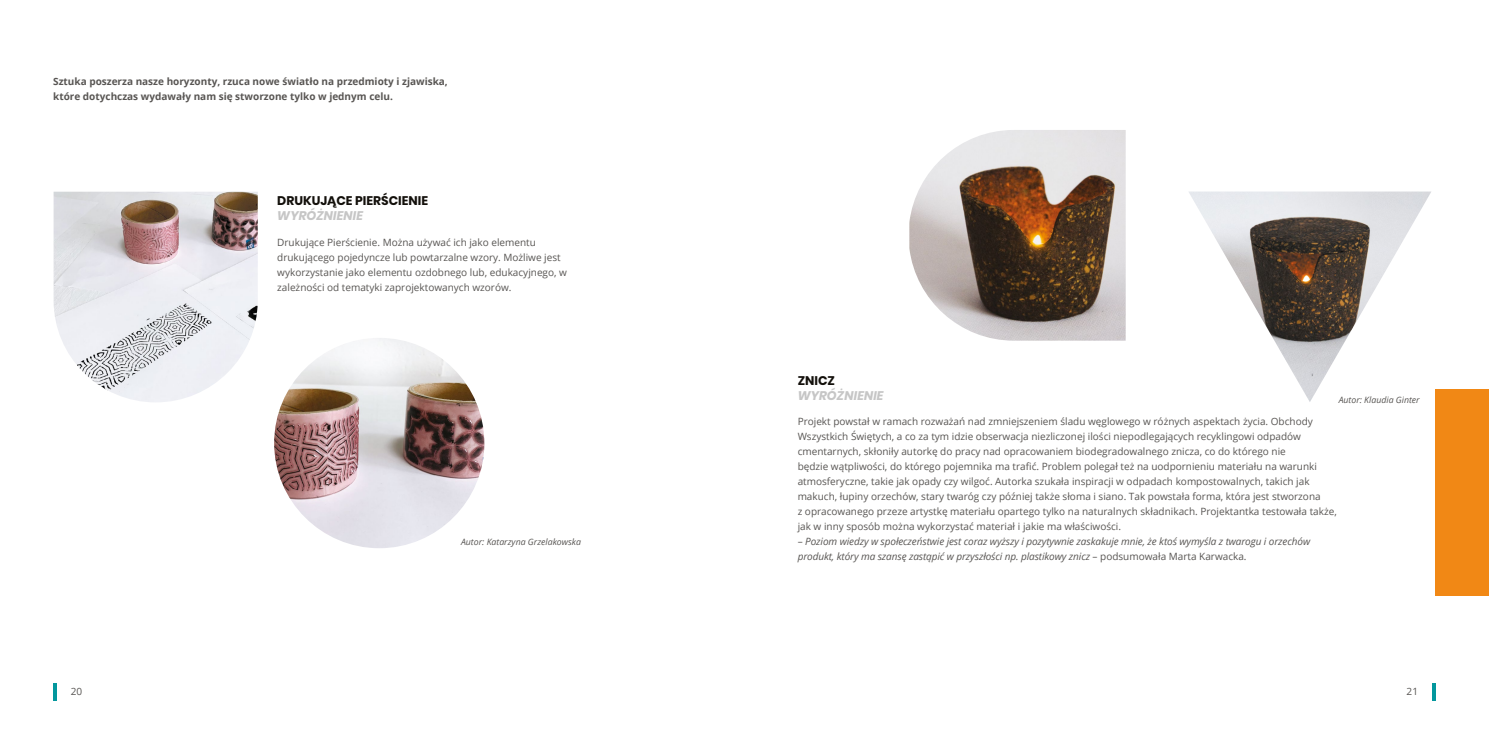
<style>
.page{position:relative;width:1489px;height:745px;background:#fff}
.page>*{position:absolute;margin:0;border:0;box-sizing:border-box;transform-origin:0 0}
.t1{font:700 12.5px "Poppins";color:#13100b}
.t2{font:italic 700 12.5px "Poppins";color:#c6c6c6}
.t3{font:10px/15px "Open Sans";color:#585553}
.t4{font:italic 10px/15px "Open Sans";letter-spacing:-.01em;color:#585553}
.t5{font:700 10px/15px "Open Sans";color:#585553}
.t6{font:italic 8.75px "Open Sans";color:#585553}
.s1{font-style:normal}
</style>
<div class="page">
<div style="left:1435px;top:389px;width:53px;height:206px;background:#f18815"></div>
<img style="left:54px;top:191px;width:204px;height:211px">
<img style="left:1189px;top:191px;width:242px;height:211px">
<img style="left:274px;top:337px;width:210px;height:211px;border-radius:105px">
<img style="left:909px;top:130px;width:216px;height:210px">
<svg style="left:1432px;top:683px;width:3px;height:17px"></svg>
<hr style="left:53px;top:682px;width:4px;height:18px;background:#03979d">
<p class="t5" style="left:53px;top:73px;width:396px">Sztuka poszerza nasze horyzonty, rzuca nowe światło na przedmioty i zjawiska, które dotychczas wydawały nam się stworzone tylko w jednym celu.</p>
<p class="t1" style="left:277px;top:193px;width:152px">DRUKUJĄCE PIERŚCIENIE</p>
<p class="t2" style="left:277px;top:208px;width:87px">WYRÓŻNIENIE</p>
<p class="t3" style="left:277px;top:235px;width:291px">Drukujące Pierścienie. Można używać ich jako elementu drukującego pojedyncze lub powtarzalne wzory. Możliwe jest wykorzystanie jako elementu ozdobnego lub, edukacyjnego, w zależności od tematyki zaprojektowanych wzorów.</p>
<p class="t6" style="left:461px;top:536px;width:122px">Autor: Katarzyna Grzelakowska</p>
<p class="t1" style="left:797px;top:373px;width:39px">ZNICZ</p>
<p class="t2" style="left:797px;top:388px;width:87px">WYRÓŻNIENIE</p>
<p class="t6" style="left:1338px;top:393px;width:82px">Autor: Klaudia Ginter</p>
<p class="t3" style="left:797px;top:413px;width:540px">Projekt powstał w ramach rozważań nad zmniejszeniem śladu węglowego w różnych aspektach życia. Obchody Wszystkich Świętych, a co za tym idzie obserwacja niezliczonej ilości niepodlegających recyklingowi odpadów cmentarnych, skłoniły autorkę do pracy nad opracowaniem biodegradowalnego znicza, co do którego nie<br>będzie wątpliwości, do którego pojemnika ma trafić. Problem polegał też na uodpornieniu materiału na warunki atmosferyczne, takie jak opady czy wilgoć. Autorka szukała inspiracji w odpadach kompostowalnych, takich jak makuch, łupiny orzechów, stary twaróg czy później także słoma i siano. Tak powstała forma, która jest stworzona<br>z opracowanego przeze artystkę materiału opartego tylko na naturalnych składnikach. Projektantka testowała także, jak w inny sposób można wykorzystać materiał i jakie ma właściwości.</p>
<p class="t4" style="left:797px;top:533px;width:514px"><span class="s1">–</span> Poziom wiedzy w społeczeństwie jest coraz wyższy i pozytywnie zaskakuje mnie, że ktoś wymyśla z twarogu i orzechów produkt, który ma szansę zastąpić w przyszłości np. plastikowy znicz <span class="s1">– podsumowała Marta Karwacka.</span></p>
<p class="t3" style="left:71px;top:683px;width:13px">20</p>
<p class="t3" style="left:1406px;top:683px;width:13px">21</p>
</div>
